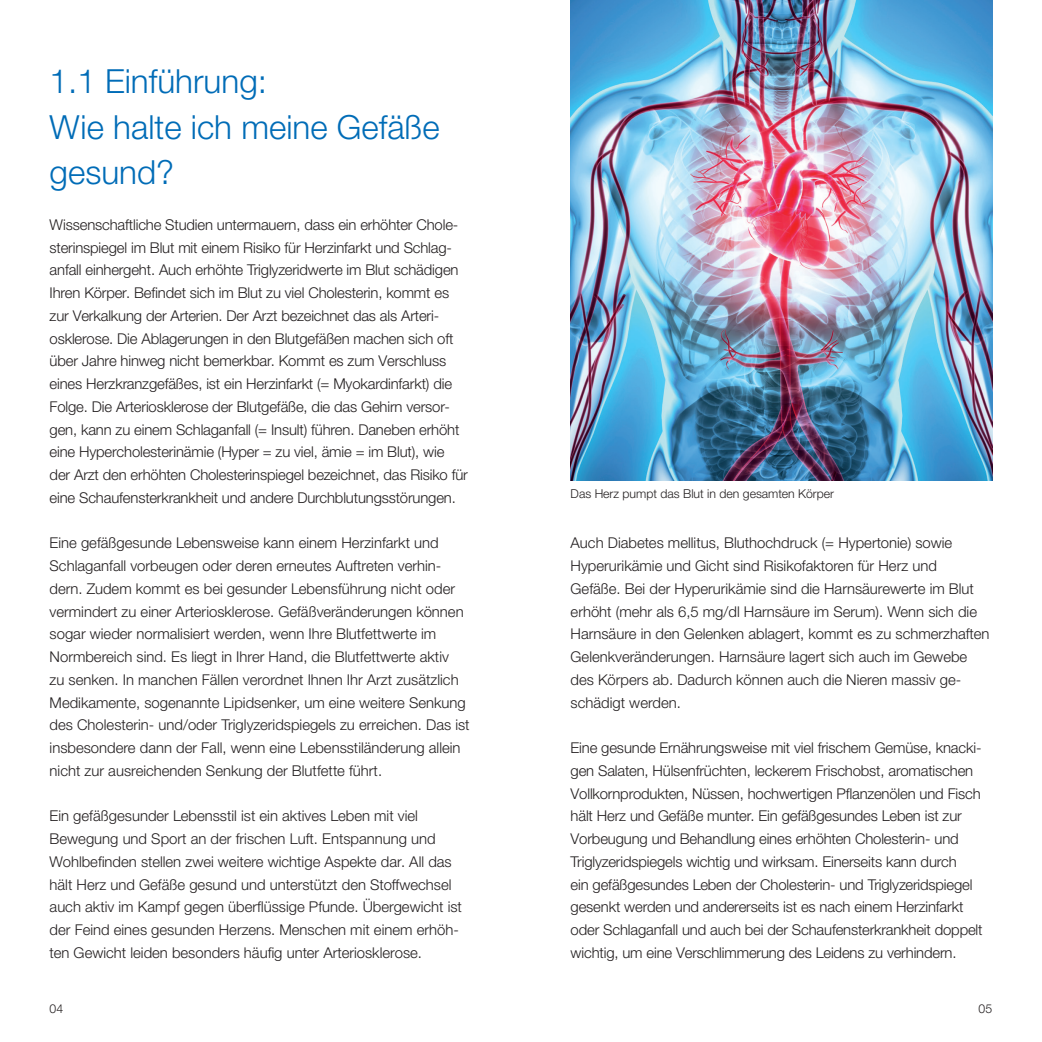
<style>
.page{position:relative;width:1042px;height:1042px;background:#fff}
.page>*{position:absolute;margin:0;border:0;box-sizing:border-box;transform-origin:0 0}
.Headline{font:300 33.25px/45.5px "Helvetica Neue LT";color:#006cb7}
.Fließtext{font:14.88px/22.8px "Helvetica Neue World 45 Lt";letter-spacing:-.01em;color:#231f20}
.Fließtext-2{font:12.25px "Helvetica Neue World 45 Lt";color:#231f20}
</style>
<div class="page">
<img style="left:570px;top:0;width:422px;height:480px">
<p class="Headline" style="left:50px;top:58px;width:392px">1.1 Einführung:<br>Wie halte ich meine Gefäße gesund?</p>
<p class="Fließtext" style="left:50px;top:213px;width:420px">Wissenschaftliche Studien untermauern, dass ein erhöhter Chole&shy;sterinspiegel im Blut mit einem Risiko für Herzinfarkt und Schlag&shy;anfall einhergeht. Auch erhöhte Triglyzeridwerte im Blut schädigen Ihren Körper. Befindet sich im Blut zu viel Cholesterin, kommt es zur Verkalkung der Arterien. Der Arzt bezeichnet das als Arteri&shy;osklerose. Die Ablagerungen in den Blutgefäßen machen sich oft über Jahre hinweg nicht bemerkbar. Kommt es zum Verschluss eines Herzkranzgefäßes, ist ein Herzinfarkt (= Myokardinfarkt) die Folge. Die Arteriosklerose der Blutgefäße, die das Gehirn versor&shy;gen, kann zu einem Schlaganfall (= Insult) führen. Daneben erhöht eine Hypercholesterinämie (Hyper = zu viel, ämie = im Blut), wie der Arzt den erhöhten Cholesterinspiegel bezeichnet, das Risiko für eine Schaufensterkrankheit und andere Durchblutungsstörungen.</p>
<p class="Fließtext" style="left:50px;top:532px;width:421px">Eine gefäßgesunde Lebensweise kann einem Herzinfarkt und Schlaganfall vorbeugen oder deren erneutes Auftreten verhin&shy;dern. Zudem kommt es bei gesunder Lebensführung nicht oder vermindert zu einer Arteriosklerose. Gefäßveränderungen können sogar wieder normalisiert werden, wenn Ihre Blutfettwerte im Normbereich sind. Es liegt in Ihrer Hand, die Blutfettwerte aktiv<br>zu senken. In manchen Fällen verordnet Ihnen Ihr Arzt zusätzlich Medikamente, sogenannte Lipidsenker, um eine weitere Senkung des Cholesterin- und/oder Triglyzeridspiegels zu erreichen. Das ist insbesondere dann der Fall, wenn eine Lebensstiländerung allein nicht zur ausreichenden Senkung der Blutfette führt.</p>
<p class="Fließtext" style="left:50px;top:805px;width:414px">Ein gefäßgesunder Lebensstil ist ein aktives Leben mit viel Bewegung und Sport an der frischen Luft. Entspannung und Wohlbefinden stellen zwei weitere wichtige Aspekte dar. All das hält Herz und Gefäße gesund und unterstützt den Stoffwechsel auch aktiv im Kampf gegen überflüssige Pfunde. Übergewicht ist der Feind eines gesunden Herzens. Menschen mit einem erhöh&shy;ten Gewicht leiden besonders häufig unter Arteriosklerose.</p>
<p class="Fließtext-2" style="left:570px;top:486px;width:265px">Das Herz pumpt das Blut in den gesamten Körper</p>
<p class="Fließtext" style="left:570px;top:532px;width:420px">Auch Diabetes mellitus, Bluthochdruck (= Hypertonie) sowie Hyperurikämie und Gicht sind Risikofaktoren für Herz und Gefäße. Bei der Hyperurikämie sind die Harnsäurewerte im Blut erhöht (mehr als 6,5 mg/dl Harnsäure im Serum). Wenn sich die Harnsäure in den Gelenken ablagert, kommt es zu schmerzhaften Gelenkveränderungen. Harnsäure lagert sich auch im Gewebe des Körpers ab. Dadurch können auch die Nieren massiv ge&shy;schädigt werden.</p>
<p class="Fließtext" style="left:570px;top:736px;width:413px">Eine gesunde Ernährungsweise mit viel frischem Gemüse, knacki&shy;gen Salaten, Hülsenfrüchten, leckerem Frischobst, aromatischen Vollkornprodukten, Nüssen, hochwertigen Pflanzenölen und Fisch hält Herz und Gefäße munter. Ein gefäßgesundes Leben ist zur Vorbeugung und Behandlung eines erhöhten Cholesterin- und Triglyzeridspiegels wichtig und wirksam. Einerseits kann durch<br>ein gefäßgesundes Leben der Cholesterin- und Triglyzeridspiegel gesenkt werden und andererseits ist es nach einem Herzinfarkt oder Schlaganfall und auch bei der Schaufensterkrankheit doppelt wichtig, um eine Verschlimmerung des Leidens zu verhindern.</p>
<p class="Fließtext-2" style="left:50px;top:1001px;width:15px">04</p>
<p class="Fließtext-2" style="left:978px;top:1001px;width:15px">05</p>
</div>
